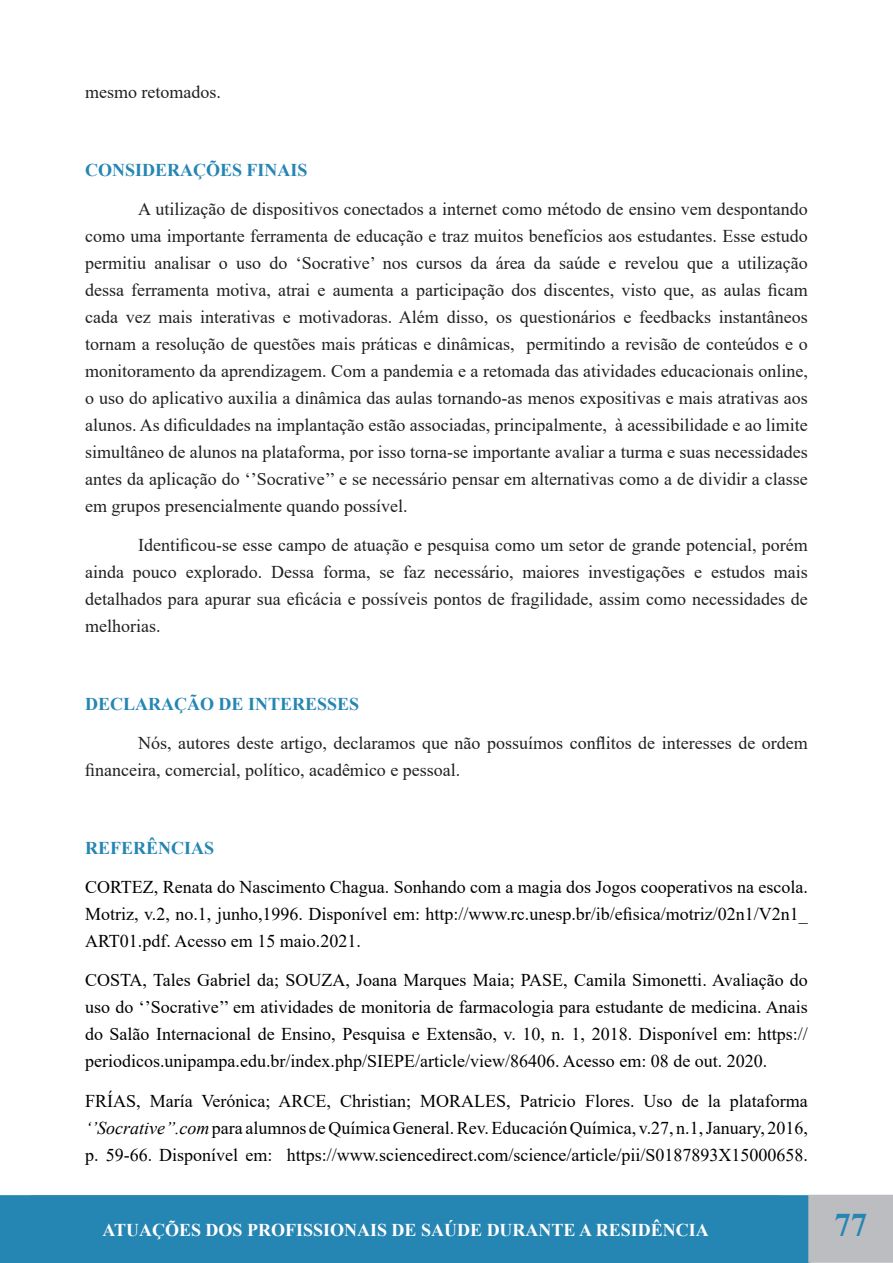
<style>
.page{position:relative;width:893px;height:1263px;background:#fff}
.page>*{position:absolute;margin:0;border:0;box-sizing:border-box;transform-origin:0 0}
.t1{font:700 33px "Times New Roman";color:#2585b3}
.t2{font:18px/27px "Times New Roman";color:#231f20;text-align:justify}
.t3{font:18px/27px "Times New Roman";color:#000;text-align:justify}
.t4{font:700 18px "Times New Roman";color:#2585b3}
.t5{font:700 18px "Times New Roman";color:#fff}
.s1{font-style:italic}
</style>
<div class="page">
<div style="left:0;top:1195px;width:810px;height:68px;background:#2585b3"></div>
<div style="left:809px;top:1195px;width:84px;height:67px;background:#bcbdc0"></div>
<div style="left:808px;top:1195px;width:85px;height:68px;border:2px solid #bcbdc0"></div>
<div style="left:31px;top:1195px;width:748px;height:56px;border:2px solid #2585b3"></div>
<p class="t2" style="left:85px;top:77px;width:137px">mesmo retomados.</p>
<p class="t4" style="left:85px;top:157px;width:224px">CONSIDERAÇÕES FINAIS</p>
<p class="t2" style="left:85px;top:194px;width:724px;text-indent:53px">A utilização de dispositivos conectados a internet como método de ensino vem despontando como uma importante ferramenta de educação e traz muitos benefícios aos estudantes. Esse estudo permitiu analisar o uso do ‘Socrative’ nos cursos da área da saúde e revelou que a utilização dessa ferramenta motiva, atrai e aumenta a participação dos discentes, visto que, as aulas ficam cada vez mais interativas e motivadoras. Além disso, os questionários e feedbacks instantâneos tornam a resolução de questões mais práticas e dinâmicas, permitindo a revisão de conteúdos e o monitoramento da aprendizagem. Com a pandemia e a retomada das atividades educacionais online, o uso do aplicativo auxilia a dinâmica das aulas tornando-as menos expositivas e mais atrativas aos alunos. As dificuldades na implantação estão associadas, principalmente, à acessibilidade e ao limite simultâneo de alunos na plataforma, por isso torna-se importante avaliar a turma e suas necessidades antes da aplicação do ‘’Socrative’’ e se necessário pensar em alternativas como a de dividir a classe em grupos presencialmente quando possível.</p>
<p class="t2" style="left:85px;top:530px;width:724px;text-indent:53px">Identificou-se esse campo de atuação e pesquisa como um setor de grande potencial, porém ainda pouco explorado. Dessa forma, se faz necessário, maiores investigações e estudos mais detalhados para apurar sua eficácia e possíveis pontos de fragilidade, assim como necessidades de melhorias.</p>
<p class="t4" style="left:85px;top:691px;width:276px">DECLARAÇÃO DE INTERESSES</p>
<p class="t2" style="left:85px;top:728px;width:724px;text-indent:53px">Nós, autores deste artigo, declaramos que não possuímos conflitos de interesses de ordem financeira, comercial, político, acadêmico e pessoal.</p>
<p class="t4" style="left:85px;top:835px;width:131px">REFERÊNCIAS</p>
<p class="t3" style="left:85px;top:872px;width:724px">CORTEZ, Renata do Nascimento Chagua. Sonhando com a magia dos Jogos cooperativos na escola.<br>Motriz, v.2, no.1, junho,1996. Disponível em: http://www.rc.unesp.br/ib/efisica/motriz/02n1/V2n1_ ART01.pdf. Acesso em 15 maio.2021.</p>
<p class="t3" style="left:85px;top:966px;width:724px">COSTA, Tales Gabriel da; SOUZA, Joana Marques Maia; PASE, Camila Simonetti. Avaliação do uso do ‘’Socrative’’ em atividades de monitoria de farmacologia para estudante de medicina. Anais do Salão Internacional de Ensino, Pesquisa e Extensão, v. 10, n. 1, 2018. Disponível em: https:// periodicos.unipampa.edu.br/index.php/SIEPE/article/view/86406. Acesso em: 08 de out. 2020.</p>
<p class="t3" style="left:85px;top:1087px;width:724px">FRÍAS, María Verónica; ARCE, Christian; MORALES, Patricio Flores. Uso de la plataforma <span class="s1">‘’Socrative’’.com</span> para alumnos de Química General. Rev. Educación Química, v.27, n.1, January, 2016, p. 59-66. Disponível em: https://www.sciencedirect.com/science/article/pii/S0187893X15000658.</p>
<p class="t5" style="left:102px;top:1217px;width:608px">ATUAÇÕES DOS PROFISSIONAIS DE SAÚDE DURANTE A RESIDÊNCIA</p>
<h1 class="t1" style="left:834px;top:1201px;width:34px">77</h1>
</div>
